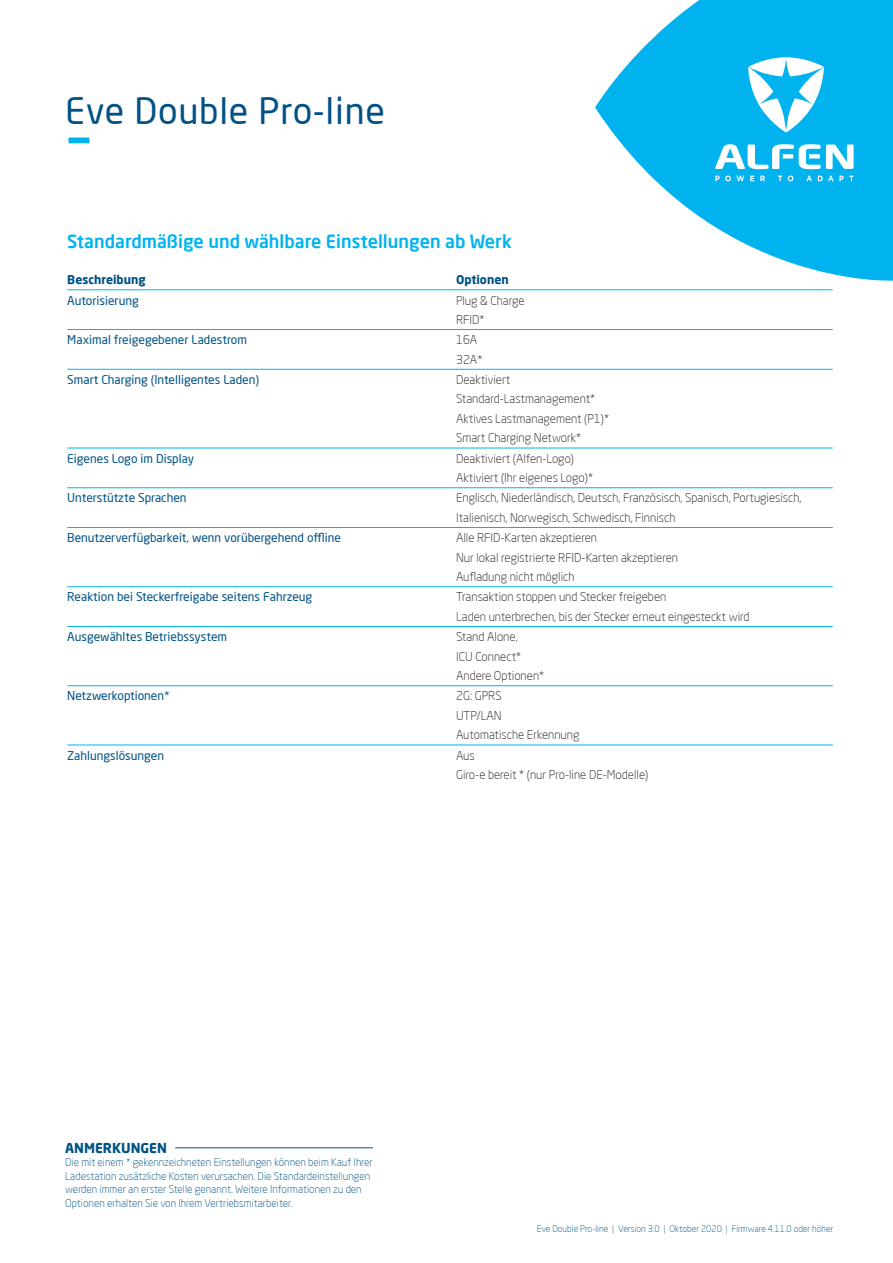
<style>
.page{position:relative;width:893px;height:1263px;background:#fff}
.page>*{position:absolute;margin:0;border:0;box-sizing:border-box;transform-origin:0 0}
.t1{font:77.55px "Neo Sans Pro";color:#00b3ef;scale:.8 1}
.t2{font:35.85px "Neo Sans Pro";letter-spacing:.02em;color:#005285}
.t3{font:500 18px "Neo Sans Pro";color:#00b3ef}
.t4{font:700 13.5px "Neo Sans Pro";color:#005285}
.t5{font:300 12px/19.5px "Neo Sans Pro";color:#231f20}
.t6{font:12px "Neo Sans Pro";color:#005285}
.t7{font:700 12px "Neo Sans Pro";color:#005285}
.t8{font:300 10.5px/13.5px "Neo Sans Pro";color:#005285}
.t9{font:300 9px "Neo Sans Pro";color:#005285}
</style>
<div class="page">
<svg style="left:595px;top:0;width:298px;height:281px;fill:#00b3ef"></svg>
<svg style="left:826px;top:145px;width:28px;height:24px"></svg>
<svg style="left:715px;top:144px;width:105px;height:25px"></svg>
<svg style="left:715px;top:176px;width:29px;height:5px"></svg>
<svg style="left:750px;top:176px;width:4px;height:5px"></svg>
<svg style="left:760px;top:176px;width:5px;height:5px"></svg>
<svg style="left:778px;top:176px;width:4px;height:5px"></svg>
<svg style="left:788px;top:176px;width:5px;height:5px"></svg>
<svg style="left:806px;top:176px;width:6px;height:5px"></svg>
<svg style="left:818px;top:176px;width:36px;height:5px"></svg>
<svg style="left:748px;top:57px;width:76px;height:76px"></svg>
<hr style="left:67px;top:289px;width:383px;height:1px;background:#00b3ef">
<hr style="left:450px;top:289px;width:383px;height:1px;background:#00b3ef">
<hr style="left:67px;top:329px;width:383px;height:1px;background:#00b3ef">
<hr style="left:450px;top:329px;width:383px;height:1px;background:#00b3ef">
<hr style="left:67px;top:369px;width:383px;height:1px;background:#00b3ef">
<hr style="left:450px;top:369px;width:383px;height:1px;background:#00b3ef">
<hr style="left:67px;top:448px;width:383px;height:1px;background:#00b3ef">
<hr style="left:450px;top:448px;width:383px;height:1px;background:#00b3ef">
<hr style="left:67px;top:487px;width:383px;height:1px;background:#00b3ef">
<hr style="left:450px;top:487px;width:383px;height:1px;background:#00b3ef">
<hr style="left:67px;top:527px;width:383px;height:1px;background:#00b3ef">
<hr style="left:450px;top:527px;width:383px;height:1px;background:#00b3ef">
<hr style="left:67px;top:586px;width:383px;height:1px;background:#00b3ef">
<hr style="left:450px;top:586px;width:383px;height:1px;background:#00b3ef">
<hr style="left:67px;top:626px;width:383px;height:1px;background:#00b3ef">
<hr style="left:450px;top:626px;width:383px;height:1px;background:#00b3ef">
<hr style="left:67px;top:685px;width:383px;height:1px;background:#00b3ef">
<hr style="left:450px;top:685px;width:383px;height:1px;background:#00b3ef">
<hr style="left:67px;top:745px;width:383px;height:1px;background:#00b3ef">
<hr style="left:450px;top:745px;width:383px;height:1px;background:#00b3ef">
<hr style="left:175px;top:1147px;width:198px;height:1px;background:#005285">
<h2 class="t2" style="left:65px;top:89px;width:321px">Eve Double Pro-line</h2>
<h1 class="t1" style="left:69px;top:86px;width:26px">–</h1>
<h3 class="t3" style="left:67px;top:230px;width:446px">Standardmäßige und wählbare Einstellungen ab Werk</h3>
<p class="t7" style="left:67px;top:272px;width:80px">Beschreibung</p>
<p class="t7" style="left:456px;top:272px;width:54px">Optionen</p>
<p class="t6" style="left:67px;top:293px;width:73px">Autorisierung</p>
<p class="t5" style="left:456px;top:290px;width:70px">Plug &amp; Charge<br>RFID*</p>
<p class="t6" style="left:67px;top:332px;width:181px">Maximal freigegebener Ladestrom</p>
<p class="t5" style="left:456px;top:330px;width:28px">16A<br>32A*</p>
<p class="t6" style="left:67px;top:372px;width:193px">Smart Charging (Intelligentes Laden)</p>
<p class="t5" style="left:456px;top:370px;width:155px">Deaktiviert<br>Standard-Lastmanagement*<br>Aktives Lastmanagement (P1)*<br>Smart Charging Network*</p>
<p class="t6" style="left:67px;top:451px;width:128px">Eigenes Logo im Display</p>
<p class="t5" style="left:456px;top:448px;width:139px">Deaktiviert (Alfen-Logo)<br>Aktiviert (Ihr eigenes Logo)*</p>
<p class="t6" style="left:67px;top:491px;width:121px">Unterstützte Sprachen</p>
<p class="t5" style="left:456px;top:488px;width:347px">Englisch, Niederländisch, Deutsch, Französisch, Spanisch, Portugiesisch,<br>Italienisch, Norwegisch, Schwedisch, Finnisch</p>
<p class="t6" style="left:67px;top:530px;width:275px">Benutzerverfügbarkeit, wenn vorübergehend offline</p>
<p class="t5" style="left:456px;top:528px;width:224px">Alle RFID-Karten akzeptieren<br>Nur lokal registrierte RFID-Karten akzeptieren<br>Aufladung nicht möglich</p>
<p class="t6" style="left:67px;top:590px;width:246px">Reaktion bei Steckerfreigabe seitens Fahrzeug</p>
<p class="t5" style="left:456px;top:587px;width:295px">Transaktion stoppen und Stecker freigeben<br>Laden unterbrechen, bis der Stecker erneut eingesteckt wird</p>
<p class="t6" style="left:67px;top:629px;width:161px">Ausgewähltes Betriebssystem</p>
<p class="t5" style="left:456px;top:627px;width:90px">Stand Alone,<br>ICU Connect*<br>Andere Optionen*</p>
<p class="t6" style="left:67px;top:689px;width:104px">Netzwerkoptionen*</p>
<p class="t5" style="left:456px;top:686px;width:125px">2G: GPRS<br>UTP/LAN<br>Automatische Erkennung</p>
<p class="t6" style="left:67px;top:748px;width:98px">Zahlungslösungen</p>
<p class="t5" style="left:456px;top:745px;width:194px">Aus<br>Giro-e bereit * (nur Pro-line DE-Modelle)</p>
<p class="t4" style="left:65px;top:1139px;width:103px">ANMERKUNGEN</p>
<p class="t8" style="left:65px;top:1155px;width:309px">Die mit einem * gekennzeichneten Einstellungen können beim Kauf Ihrer Ladestation zusätzliche Kosten verursachen. Die Standardeinstellungen werden immer an erster Stelle genannt. Weitere Informationen zu den Optionen erhalten Sie von Ihrem Vertriebsmitarbeiter.</p>
<p class="t9" style="left:537px;top:1223px;width:298px">Eve Double Pro-line | Version 3.0 | Oktober 2020 | Firmware 4.11.0 oder höher</p>
</div>
